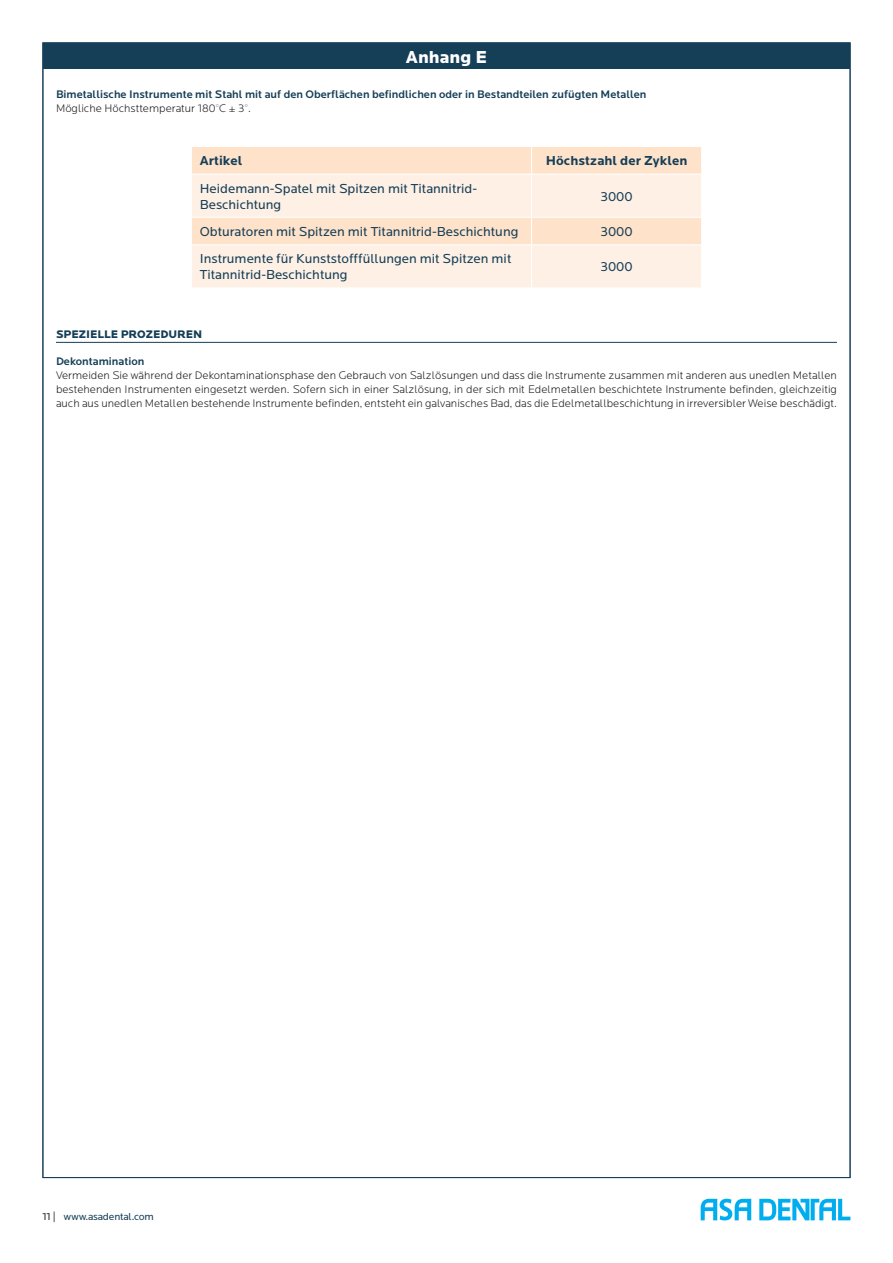
<style>
.page{position:relative;width:893px;height:1263px;background:#fff}
.page>*{position:absolute;margin:0;border:0;box-sizing:border-box;transform-origin:0 0}
.t1{font:900 18px "Locator";color:#fff}
.t2{font:13.5px/16.2px "Locator";color:#153e57}
.t3{font:700 13.5px "Locator";color:#153e57}
.t4{font:300 11.4px/13.8px "Locator";color:#231f20;text-align:justify}
.t5{font:500 11.4px "Locator";color:#153e57}
.t6{font:900 11.4px "Locator";color:#153e57}
.t7{font:10.5px "Locator";letter-spacing:-.02em;color:#153e57}
.s1{color:#231f20}
</style>
<div class="page">
<svg style="left:701px;top:1199px;width:149px;height:21px"></svg>
<div style="left:43px;top:43px;width:807px;height:26px;background:#153e57"></div>
<hr style="left:56px;top:342px;width:781px;height:1px;background:#153e57">
<div style="left:192px;top:147px;width:509px;height:27px;background:#fee2ca"></div>
<svg style="left:192px;top:175px;width:509px;height:112px;background:#feecde"></svg>
<hr style="left:191px;top:217px;width:340px;height:1px;background:#fff">
<hr style="left:191px;top:244px;width:340px;height:1px;background:#fff">
<svg style="left:531px;top:147px;width:1px;height:27px"></svg>
<hr style="left:531px;top:175px;width:1px;height:42px;background:#fff">
<svg style="left:531px;top:218px;width:1px;height:26px"></svg>
<hr style="left:531px;top:245px;width:1px;height:42px;background:#fff">
<hr style="left:531px;top:217px;width:171px;height:1px;background:#fff">
<hr style="left:531px;top:244px;width:171px;height:1px;background:#fff">
<h1 class="t1" style="left:406px;top:46px;width:82px">Anhang E</h1>
<p class="t5" style="left:56px;top:88px;width:592px">Bimetallische Instrumente mit Stahl mit auf den Oberflächen befindlichen oder in Bestandteilen zufügten Metallen</p>
<p class="t4" style="left:56px;top:102px;width:197px">Mögliche Höchsttemperatur 180°C ± 3°.</p>
<p class="t3" style="left:200px;top:153px;width:44px">Artikel</p>
<p class="t3" style="left:546px;top:153px;width:143px">Höchstzahl der Zyklen</p>
<p class="t2" style="left:200px;top:180px;width:279px">Heidemann-Spatel mit Spitzen mit Titannitrid-<br>Beschichtung</p>
<p class="t2" style="left:600px;top:188px;width:34px">3000</p>
<p class="t2" style="left:200px;top:224px;width:320px">Obturatoren mit Spitzen mit Titannitrid-Beschichtung</p>
<p class="t2" style="left:600px;top:224px;width:34px">3000</p>
<p class="t2" style="left:200px;top:251px;width:313px">Instrumente für Kunststofffüllungen mit Spitzen mit<br>Titannitrid-Beschichtung</p>
<p class="t2" style="left:600px;top:259px;width:34px">3000</p>
<p class="t6" style="left:56px;top:327px;width:148px">SPEZIELLE PROZEDUREN</p>
<p class="t5" style="left:56px;top:355px;width:90px">Dekontamination</p>
<p class="t4" style="left:56px;top:369px;width:782px">Vermeiden Sie während der Dekontaminationsphase den Gebrauch von Salzlösungen und dass die Instrumente zusammen mit anderen aus unedlen Metallen bestehenden Instrumenten eingesetzt werden. Sofern sich in einer Salzlösung, in der sich mit Edelmetallen beschichtete Instrumente befinden, gleichzeitig auch aus unedlen Metallen bestehende Instrumente befinden, entsteht ein galvanisches Bad, das die Edelmetallbeschichtung in irreversibler Weise beschädigt.</p>
<p class="t7" style="left:43px;top:1211px;width:113px"><span class="s1">11 |</span> www.asadental.com</p>
</div>
